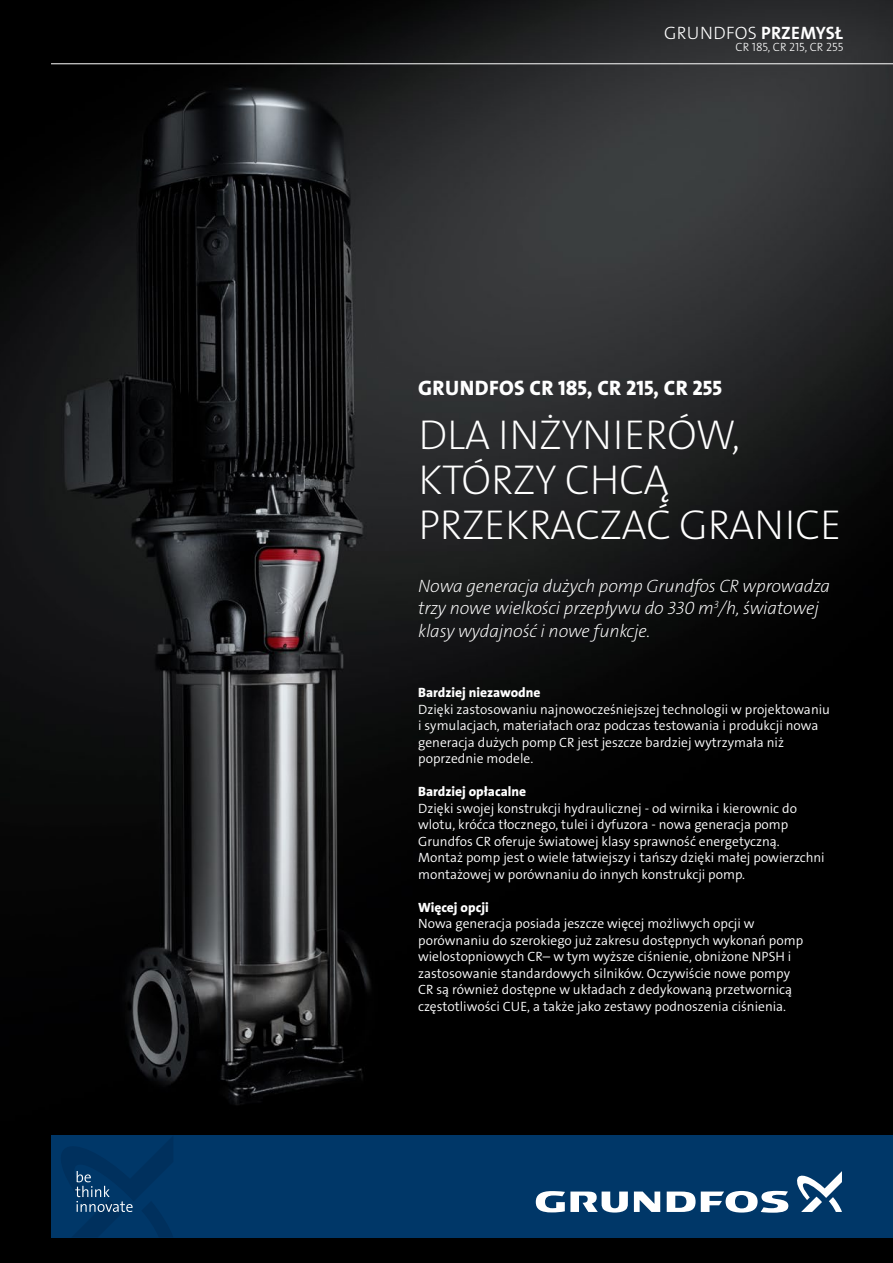
<style>
.page{position:relative;width:893px;height:1263px;background:#fff}
.page>*{position:absolute;margin:0;border:0;box-sizing:border-box;transform-origin:0 0}
.t1{font:42px/45px "Grundfos The Sans V2 OT 2 XL";letter-spacing:-.01em;color:#fff}
.t2{font:21px "Grundfos The Sans V2 OT 8 XB";letter-spacing:.015em;color:#fff}
.t3{font:18px/22.5px "Grundfos The Sans V2 OT 2 XL Italic";letter-spacing:-.01em;color:#fff}
.t4{font:18px "Grundfos The Sans V2 OT 3 L";letter-spacing:.015em;color:#fff}
.t5{font:13.5px/16.5px "Grundfos The Sans V2 OT 4 SL";color:#fff}
.t6{font:13.5px "Grundfos The Sans V2 OT 8 XB";color:#fff}
.t7{font:12px "Grundfos The Sans V2 OT 3 L";color:#fff}
.s1{font-family:"Grundfos The Sans V2 OT 7 B"}
</style>
<div class="page">
<img style="left:0;top:0;width:893px;height:1263px">
<div style="left:51px;top:1135px;width:842px;height:102px;background:#003768"></div>
<svg style="left:634px;top:1191px;width:26px;height:21px"></svg>
<svg style="left:536px;top:1191px;width:92px;height:21px"></svg>
<svg style="left:667px;top:1191px;width:121px;height:22px"></svg>
<svg style="left:797px;top:1171px;width:45px;height:41px"></svg>
<svg style="left:61px;top:1137px;width:112px;height:100px"></svg>
<hr style="left:51px;top:63px;width:842px;height:1px;background:#fff">
<h3 class="t4" style="left:664px;top:21px;width:180px">GRUNDFOS <span class="s1">PRZEMYSŁ</span></h3>
<p class="t7" style="left:736px;top:39px;width:109px">CR 185, CR 215, CR 255</p>
<h2 class="t2" style="left:418px;top:374px;width:305px">GRUNDFOS CR 185, CR 215, CR 255</h2>
<h1 class="t1" style="left:418px;top:412px;width:425px">DLA INŻYNIERÓW,<br>KTÓRZY CHCĄ<br>PRZEKRACZAĆ GRANICE</h1>
<h3 class="t3" style="left:418px;top:575px;width:414px">Nowa generacja dużych pomp Grundfos CR wprowadza trzy nowe wielkości przepływu do 330 m<sup>3</sup>/h, światowej klasy wydajność i nowe funkcje.</h3>
<p class="t6" style="left:418px;top:684px;width:124px">Bardziej niezawodne</p>
<p class="t5" style="left:418px;top:701px;width:413px">Dzięki zastosowaniu najnowocześniejszej technologii w projektowaniu i symulacjach, materiałach oraz podczas testowania i produkcji nowa generacja dużych pomp CR jest jeszcze bardziej wytrzymała niż poprzednie modele.</p>
<p class="t6" style="left:418px;top:783px;width:109px">Bardziej opłacalne</p>
<p class="t5" style="left:418px;top:800px;width:408px">Dzięki swojej konstrukcji hydraulicznej - od wirnika i kierownic do wlotu, króćca tłocznego, tulei i dyfuzora - nowa generacja pomp Grundfos CR oferuje światowej klasy sprawność energetyczną.<br>Montaż pomp jest o wiele łatwiejszy i tańszy dzięki małej powierzchni montażowej w porównaniu do innych konstrukcji pomp.</p>
<p class="t6" style="left:418px;top:898px;width:72px">Więcej opcji</p>
<p class="t5" style="left:418px;top:915px;width:387px">Nowa generacja posiada jeszcze więcej możliwych opcji w porównaniu do szerokiego już zakresu dostępnych wykonań pomp wielostopniowych CR– w tym wyższe ciśnienie, obniżone NPSH i zastosowanie standardowych silników. Oczywiście nowe pompy CR są również dostępne w układach z dedykowaną przetwornicą częstotliwości CUE, a także jako zestawy podnoszenia ciśnienia.</p>
</div>
